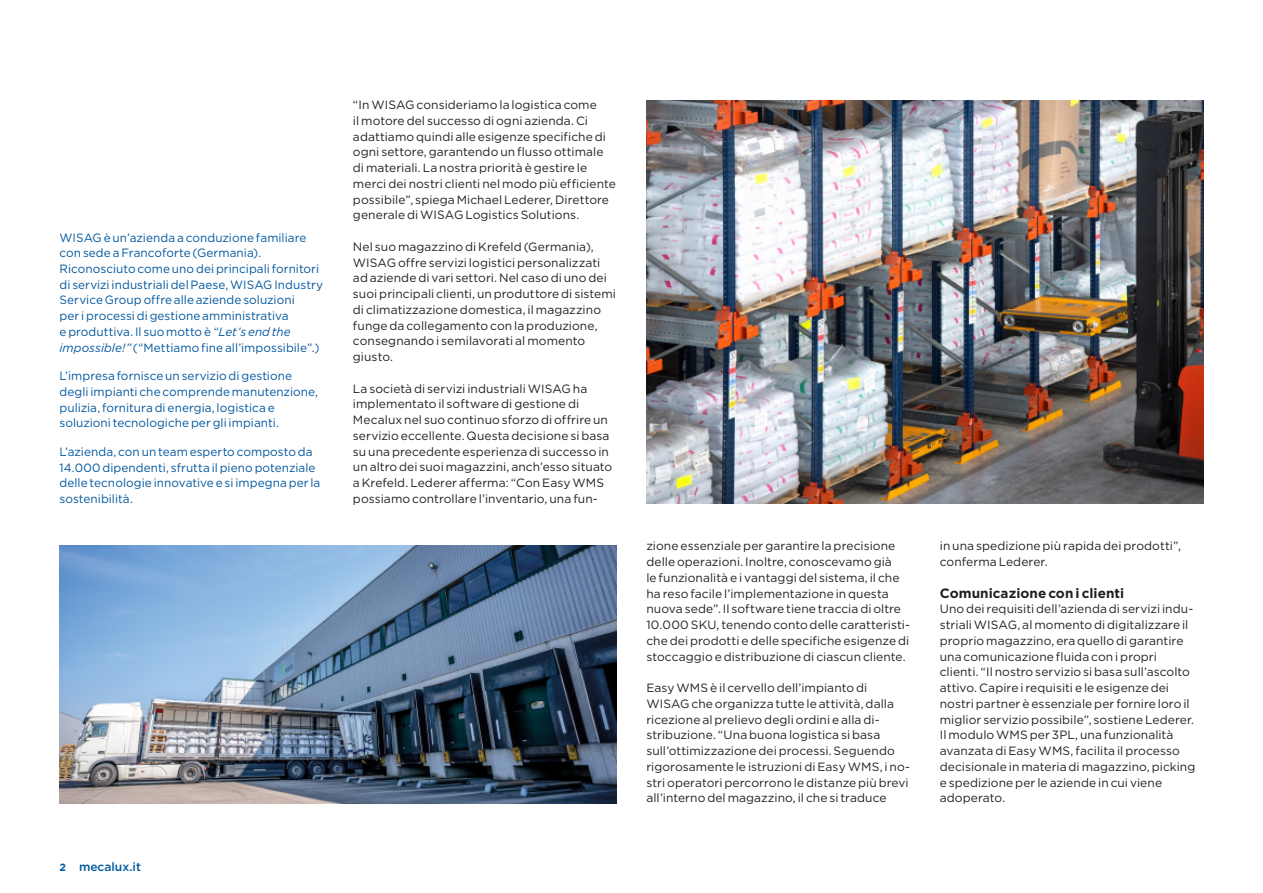
<style>
.page{position:relative;width:1263px;height:893px;background:#fff}
.page>*{position:absolute;margin:0;border:0;box-sizing:border-box;transform-origin:0 0}
.t1{font:700 13.5px "Gotham";letter-spacing:.005em;color:#231f20}
.t2{font:12px/15.8px "Gotham";letter-spacing:.005em;color:#231f20}
.t3{font:12px/15.8px "Gotham";letter-spacing:.005em;color:#01579f}
.t4{font:500 12px "Gotham";color:#01579f}
.s1{font-style:italic}
.s2{font-weight:700;font-size:10.5px}
</style>
<div class="page">
<img style="left:59px;top:545px;width:558px;height:258px">
<img style="left:646px;top:100px;width:557px;height:403px">
<p class="t3" style="left:60px;top:229px;width:265px">WISAG è un’azienda a conduzione familiare con sede a Francoforte (Germania).<br>Riconosciuto come uno dei principali fornitori di servizi industriali del Paese, WISAG Industry Service Group offre alle aziende soluzioni<br>per i processi di gestione amministrativa<br>e produttiva. Il suo motto è <span class="s1">“Let’s end the impossible!”</span> (“Mettiamo fine all’impossibile”.)</p>
<p class="t3" style="left:60px;top:368px;width:260px">L’impresa fornisce un servizio di gestione degli impianti che comprende manutenzione, pulizia, fornitura di energia, logistica e soluzioni tecnologiche per gli impianti.</p>
<p class="t3" style="left:60px;top:444px;width:262px">L’azienda, con un team esperto composto da 14.000 dipendenti, sfrutta il pieno potenziale delle tecnologie innovative e si impegna per la sostenibilità.</p>
<p class="t2" style="left:353px;top:97px;width:264px">“In WISAG consideriamo la logistica come<br>il motore del successo di ogni azienda. Ci adattiamo quindi alle esigenze specifiche di ogni settore, garantendo un flusso ottimale di materiali. La nostra priorità è gestire le merci dei nostri clienti nel modo più efficiente possibile”, spiega Michael Lederer, Direttore generale di WISAG Logistics Solutions.</p>
<p class="t2" style="left:353px;top:239px;width:265px">Nel suo magazzino di Krefeld (Germania), WISAG offre servizi logistici personalizzati ad aziende di vari settori. Nel caso di uno dei suoi principali clienti, un produttore di sistemi di climatizzazione domestica, il magazzino funge da collegamento con la produzione, consegnando i semilavorati al momento giusto.</p>
<p class="t2" style="left:353px;top:380px;width:261px">La società di servizi industriali WISAG ha implementato il software di gestione di Mecalux nel suo continuo sforzo di offrire un servizio eccellente. Questa decisione si basa su una precedente esperienza di successo in un altro dei suoi magazzini, anch’esso situato a Krefeld. Lederer afferma: “Con Easy WMS possiamo controllare l’inventario, una fun-</p>
<p class="t4" style="left:60px;top:859px;width:83px"><span class="s2">2</span> mecalux.it</p>
<p class="t2" style="left:646px;top:538px;width:265px">zione essenziale per garantire la precisione delle operazioni. Inoltre, conoscevamo già<br>le funzionalità e i vantaggi del sistema, il che ha reso facile l’implementazione in questa nuova sede”. Il software tiene traccia di oltre 10.000 SKU, tenendo conto delle caratteristi&shy;che dei prodotti e delle specifiche esigenze di stoccaggio e distribuzione di ciascun cliente.</p>
<p class="t2" style="left:646px;top:680px;width:265px">Easy WMS è il cervello dell’impianto di WISAG che organizza tutte le attività, dalla ricezione al prelievo degli ordini e alla di&shy;stribuzione. “Una buona logistica si basa sull’ottimizzazione dei processi. Seguendo rigorosamente le istruzioni di Easy WMS, i no&shy;stri operatori percorrono le distanze più brevi all’interno del magazzino, il che si traduce</p>
<p class="t2" style="left:940px;top:538px;width:243px">in una spedizione più rapida dei prodotti”, conferma Lederer.</p>
<p class="t1" style="left:940px;top:584px;width:186px">Comunicazione con i clienti</p>
<p class="t2" style="left:940px;top:601px;width:257px">Uno dei requisiti dell’azienda di servizi indu&shy;striali WISAG, al momento di digitalizzare il proprio magazzino, era quello di garantire una comunicazione fluida con i propri clienti. “Il nostro servizio si basa sull’ascolto attivo. Capire i requisiti e le esigenze dei nostri partner è essenziale per fornire loro il miglior servizio possibile”, sostiene Lederer.<br>Il modulo WMS per 3PL, una funzionalità avanzata di Easy WMS, facilita il processo decisionale in materia di magazzino, picking e spedizione per le aziende in cui viene adoperato.</p>
</div>
